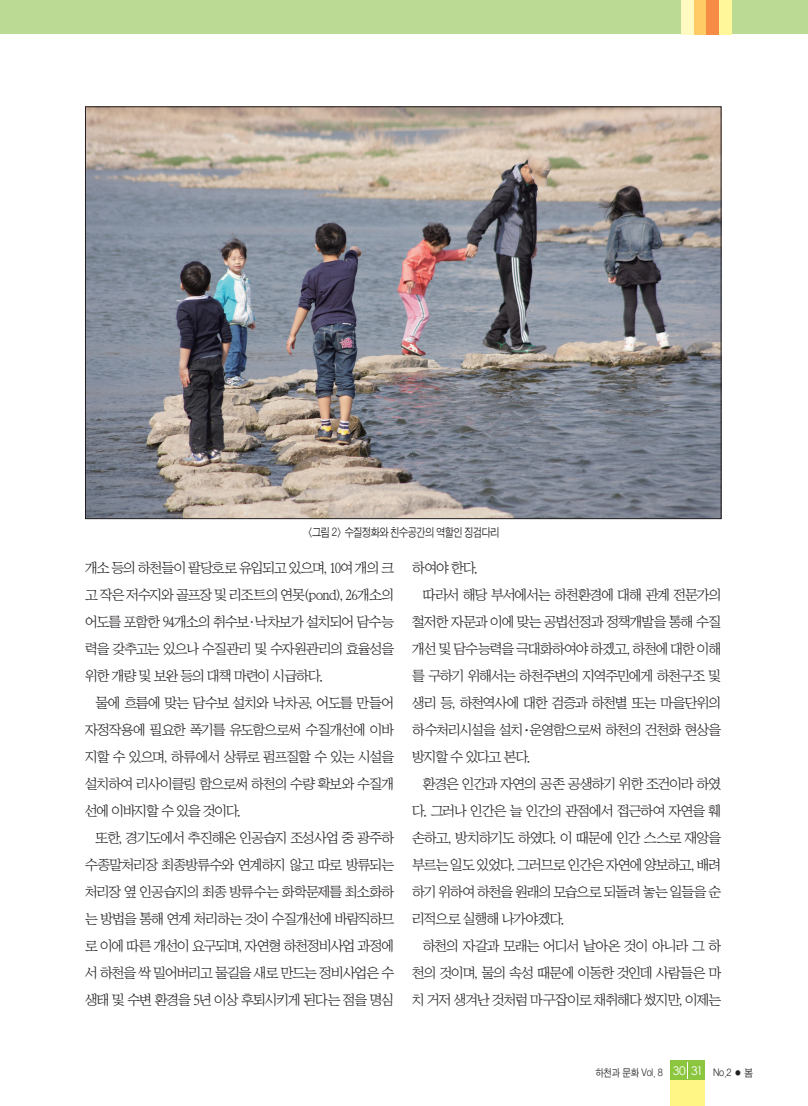
<style>
.page{position:relative;width:808px;height:1106px;background:#fff}
.page>*{position:absolute;margin:0;border:0;box-sizing:border-box;transform-origin:0 0}
.t1{font:14.25px/27px "San Ns M";letter-spacing:-.08em;color:#231f20;text-align:justify}
.t2{font:12px "Sand Jg";letter-spacing:-.05em;color:#231f20;scale:.85 1}
.t3{font:12px "Century Gothic";color:#fff}
.t4{font:10.5px "Sand Jg";letter-spacing:-.025em;color:#231f20;scale:.9 1}
.s1{font-family:"Sand Jg"}
</style>
<div class="page">
<div style="left:0;top:0;width:808px;height:34px;background:#bbda93"></div>
<div style="left:719px;top:0;width:12px;height:34px;background:#fff79a"></div>
<div style="left:706px;top:0;width:13px;height:34px;background:#f68c45"></div>
<div style="left:693px;top:0;width:13px;height:34px;background:#fecb64"></div>
<div style="left:681px;top:0;width:13px;height:34px;background:#fffac1"></div>
<div style="left:671px;top:1060px;width:34px;height:46px;background:#fff685"></div>
<div style="left:671px;top:1060px;width:34px;height:20px;background:#8bc63e"></div>
<img style="left:87px;top:108px;width:632px;height:409px">
<p class="t2" style="left:307px;top:527px;width:228px">&lt;그림 2&gt; 수질정화와 친수공간의 역할인 징검다리</p>
<p class="t1" style="left:85px;top:554px;width:311px">개소 등의 하천들이 팔당호로 유입되고 있으며, 10여 개의 크 고 작은 저수지와 골프장 및 리조트의 연못(pond), 26개소의 어도를 포함한 94개소의 취수보·낙차보가 설치되어 담수능 력을 갖추고는 있으나 수질관리 및 수자원관리의 효율성을 위한 개량 및 보완 등의 대책 마련이 시급하다.</p>
<p class="t1" style="left:85px;top:689px;width:311px;text-indent:11px">물에 흐름에 맞는 담수보 설치와 낙차공, 어도를 만들어 자정작용에 필요한 폭기를 유도함으로써 수질개선에 이바 지할 수 있으며, 하류에서 상류로 펌프질할 수 있는 시설을 설치하여 리사이클링 함으로써 하천의 수량 확보와 수질개 선에 이바지할 수 있을 것이다.</p>
<p class="t1" style="left:85px;top:824px;width:311px;text-indent:11px">또한, 경기도에서 추진해온 인공습지 조성사업 중 광주하 수종말처리장 최종방류수와 연계하지 않고 따로 방류되는 처리장 옆 인공습지의 최종 방류수는 화학문제를 최소화하 는 방법을 통해 연계 처리하는 것이 수질개선에 바람직하므 로 이에 따른 개선이 요구되며, 자연형 하천정비사업 과정에 서 하천을 싹 밀어버리고 물길을 새로 만드는 정비사업은 수 생태 및 수변 환경을 5년 이상 후퇴시키게 된다는 점을 명심</p>
<p class="t1" style="left:412px;top:554px;width:68px">하여야 한다.</p>
<p class="t1" style="left:423px;top:581px;width:300px">따라서 해당 부서에서는 하천환경에 대해 관계 전문가의</p>
<p class="t1" style="left:412px;top:608px;width:311px">철저한 자문과 이에 맞는 공법선정과 정책개발을 통해 수질</p>
<p class="t1" style="left:412px;top:635px;width:311px">개선 및 담수능력을 극대화하여야 하겠고, 하천에 대한 이해</p>
<p class="t1" style="left:412px;top:662px;width:311px">를 구하기 위해서는 하천주변의 지역주민에게 하천구조 및</p>
<p class="t1" style="left:412px;top:689px;width:311px">생리 등, 하천역사에 대한 검증과 하천별 또는 마을단위의</p>
<p class="t1" style="left:412px;top:716px;width:311px">하수처리시설을 설치<span class="s1">·</span>운영함으로써 하천의 건천화 현상을</p>
<p class="t1" style="left:412px;top:743px;width:120px">방지할 수 있다고 본다.</p>
<p class="t1" style="left:423px;top:770px;width:300px">환경은 인간과 자연의 공존 공생하기 위한 조건이라 하였</p>
<p class="t1" style="left:412px;top:797px;width:311px">다. 그러나 인간은 늘 인간의 관점에서 접근하여 자연을 훼</p>
<p class="t1" style="left:412px;top:824px;width:311px">손하고, 방치하기도 하였다. 이 때문에 인간 스스로 재앙을</p>
<p class="t1" style="left:412px;top:851px;width:311px">부르는 일도 있었다. 그러므로 인간은 자연에 양보하고, 배려</p>
<p class="t1" style="left:412px;top:878px;width:311px">하기 위하여 하천을 원래의 모습으로 되돌려 놓는 일들을 순</p>
<p class="t1" style="left:412px;top:905px;width:154px">리적으로 실행해 나가야겠다.</p>
<p class="t1" style="left:423px;top:932px;width:300px">하천의 자갈과 모래는 어디서 날아온 것이 아니라 그 하</p>
<p class="t1" style="left:412px;top:959px;width:311px">천의 것이며, 물의 속성 때문에 이동한 것인데 사람들은 마</p>
<p class="t1" style="left:412px;top:986px;width:311px">치 거저 생겨난 것처럼 마구잡이로 채취해다 썼지만, 이제는</p>
<p class="t3" style="left:673px;top:1062px;width:32px">30 31</p>
<p class="t4" style="left:595px;top:1067px;width:76px">하천과 문화 Vol. 8</p>
<p class="t4" style="left:713px;top:1067px;width:46px">No.2 ● 봄</p>
</div>
